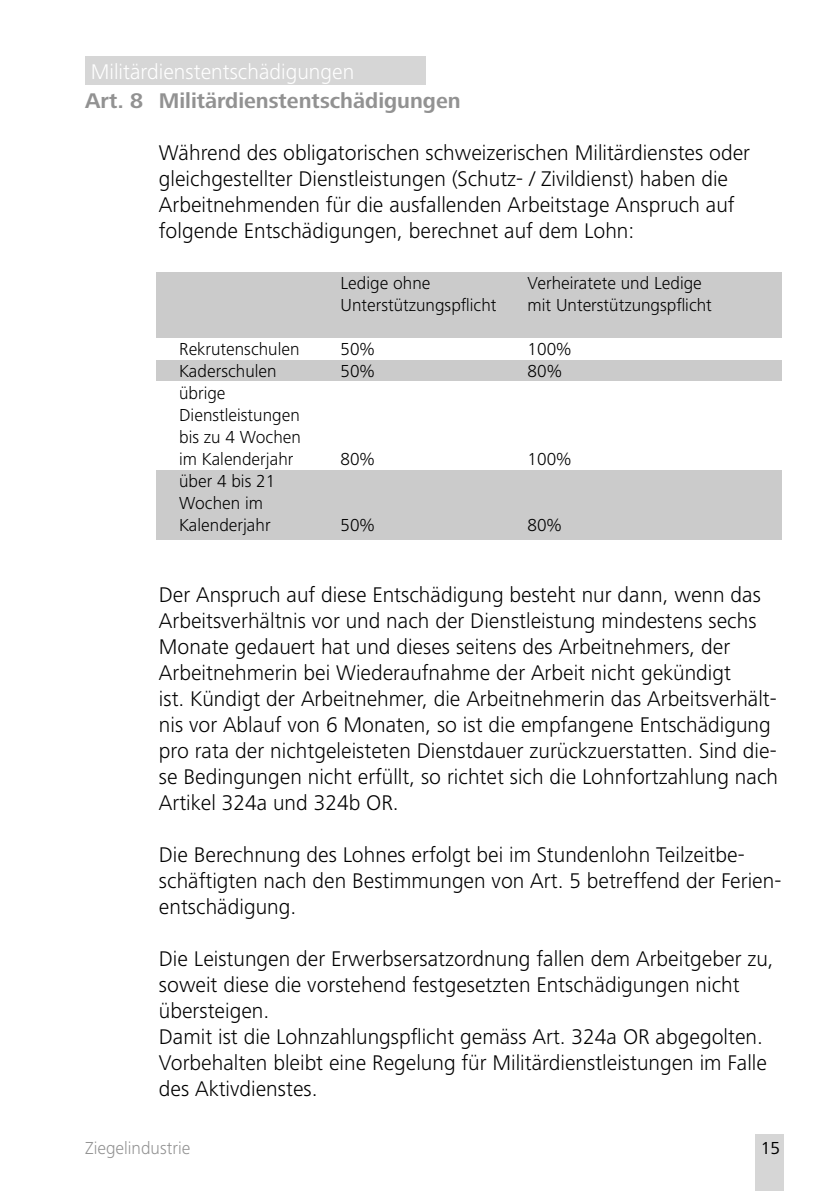
<style>
.page{position:relative;width:840px;height:1191px;background:#fff}
.page>*{position:absolute;margin:0;border:0;box-sizing:border-box;transform-origin:0 0}
.t1{font:300 22px/26px "Frutiger Next LT";color:#000}
.t2{font:700 22px "Frutiger Next LT";color:#929292}
.t3{font:300 22px "Frutiger Next LT";color:#fff}
.t4{font:300 18px/22px "Frutiger Next LT";color:#000}
.t5{font:300 18px "Frutiger Next LT";color:#929292}
.t6{font:18px "Frutiger Next LT";color:#000}
</style>
<div class="page">
<div style="left:754px;top:1134px;width:28px;height:57px;background:#d6d6d6"></div>
<div style="left:85px;top:57px;width:340px;height:28px;background:#d6d6d6"></div>
<div style="left:156px;top:272px;width:625px;height:268px;background:#cbcbcb"></div>
<div style="left:149px;top:381px;width:642px;height:89px;background:#fff"></div>
<div style="left:146px;top:338px;width:642px;height:22px;background:#fff"></div>
<p class="t3" style="left:91px;top:60px;width:265px">Militärdienstentschädigungen</p>
<p class="t2" style="left:85px;top:88px;width:377px">Art. 8 Militärdienstentschädigungen</p>
<p class="t1" style="left:159px;top:139px;width:592px">Während des obligatorischen schweizerischen Militärdienstes oder gleichgestellter Dienstleistungen (Schutz- / Zivildienst) haben die Arbeitnehmenden für die ausfallenden Arbeitstage Anspruch auf folgende Entschädigungen, berechnet auf dem Lohn:</p>
<p class="t4" style="left:340px;top:272px;width:91px">Ledige ohne</p>
<p class="t4" style="left:527px;top:272px;width:176px">Verheiratete und Ledige</p>
<p class="t4" style="left:340px;top:294px;width:157px">Unterstützungspflicht</p>
<p class="t4" style="left:527px;top:294px;width:186px">mit Unterstützungspflicht</p>
<p class="t4" style="left:179px;top:338px;width:122px">Rekrutenschulen</p>
<p class="t4" style="left:340px;top:338px;width:36px">50%</p>
<p class="t4" style="left:527px;top:338px;width:45px">100%</p>
<p class="t4" style="left:179px;top:360px;width:99px">Kaderschulen</p>
<p class="t4" style="left:340px;top:360px;width:36px">50%</p>
<p class="t4" style="left:527px;top:360px;width:36px">80%</p>
<p class="t4" style="left:179px;top:382px;width:123px">übrige<br>Dienstleistungen bis zu 4 Wochen im Kalenderjahr</p>
<p class="t4" style="left:340px;top:448px;width:36px">80%</p>
<p class="t4" style="left:527px;top:448px;width:45px">100%</p>
<p class="t4" style="left:179px;top:470px;width:98px">über 4 bis 21<br>Wochen im<br>Kalenderjahr</p>
<p class="t4" style="left:340px;top:514px;width:36px">50%</p>
<p class="t4" style="left:527px;top:514px;width:36px">80%</p>
<p class="t1" style="left:159px;top:581px;width:620px">Der Anspruch auf diese Entschädigung besteht nur dann, wenn das Arbeitsverhältnis vor und nach der Dienstleistung mindestens sechs Monate gedauert hat und dieses seitens des Arbeitnehmers, der Arbeitnehmerin bei Wiederaufnahme der Arbeit nicht gekündigt<br>ist. Kündigt der Arbeitnehmer, die Arbeitnehmerin das Arbeitsverhält&shy;nis vor Ablauf von 6 Monaten, so ist die empfangene Entschädigung pro rata der nichtgeleisteten Dienstdauer zurückzuerstatten. Sind die&shy;se Bedingungen nicht erfüllt, so richtet sich die Lohnfortzahlung nach Artikel 324a und 324b OR.</p>
<p class="t1" style="left:159px;top:842px;width:623px">Die Berechnung des Lohnes erfolgt bei im Stundenlohn Teilzeitbe&shy;schäftigten nach den Bestimmungen von Art. 5 betreffend der Ferien&shy;entschädigung.</p>
<p class="t1" style="left:159px;top:946px;width:616px">Die Leistungen der Erwerbsersatzordnung fallen dem Arbeitgeber zu, soweit diese die vorstehend festgesetzten Entschädigungen nicht übersteigen.<br>Damit ist die Lohnzahlungspflicht gemäss Art. 324a OR abgegolten.<br>Vorbehalten bleibt eine Regelung für Militärdienstleistungen im Falle des Aktivdienstes.</p>
<p class="t5" style="left:85px;top:1138px;width:107px">Ziegelindustrie</p>
<p class="t6" style="left:760px;top:1137px;width:10px">15</p>
</div>
